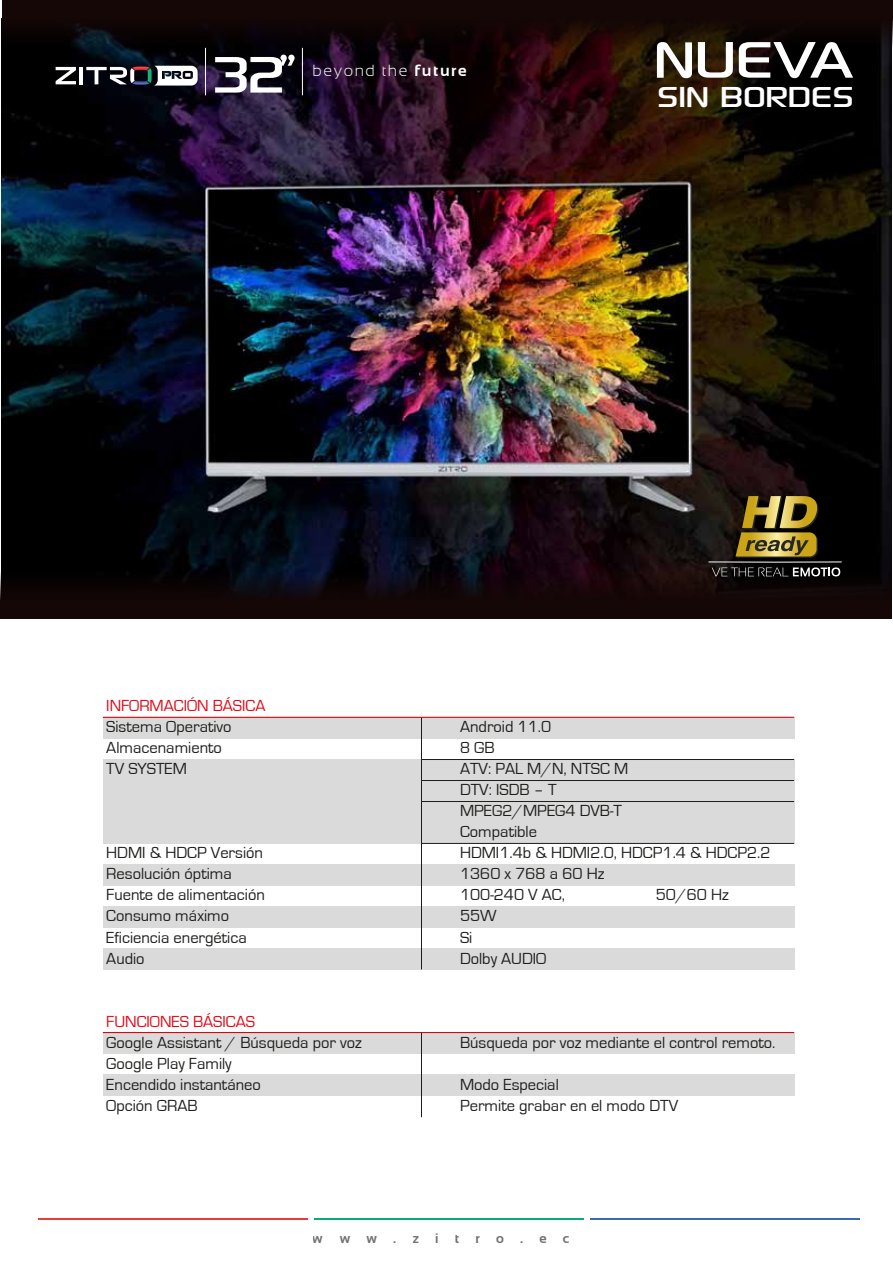
<style>
.page{position:relative;width:893px;height:1263px;background:#fff}
.page>*{position:absolute;margin:0;border:0;box-sizing:border-box;transform-origin:0 0}
.t1{font:72.9px "Sony Sketch EF";letter-spacing:-.025em;color:#fff}
.t2{font:41.1px "Sony Sketch EF";letter-spacing:-.025em;color:#fff}
.t3{font:16.5px/21px "Eurostile";color:#1d1d1b}
.t4{font:16.5px "Eurostile";color:#e30613}
.t5{font:300 16.05px "Sansation";letter-spacing:.1em;color:#fff}
.t6{font:700 13.5px "Sansation";letter-spacing:1.2em;color:#727271}
.s1{font-weight:700}
</style>
<div class="page">
<hr style="left:39px;top:1218px;width:269px;height:2px;background:#e83c3e">
<hr style="left:315px;top:1218px;width:269px;height:2px;background:#09ab7a">
<hr style="left:590px;top:1218px;width:270px;height:2px;background:#3d69b0">
<div style="left:103px;top:717px;width:691px;height:21px;background:#dadada"></div>
<div style="left:103px;top:759px;width:691px;height:21px;background:#dadada"></div>
<div style="left:103px;top:780px;width:691px;height:21px;background:#dadada"></div>
<div style="left:103px;top:801px;width:691px;height:21px;background:#dadada"></div>
<div style="left:103px;top:822px;width:691px;height:21px;background:#dadada"></div>
<div style="left:103px;top:864px;width:691px;height:21px;background:#dadada"></div>
<div style="left:103px;top:906px;width:691px;height:21px;background:#dadada"></div>
<div style="left:103px;top:948px;width:691px;height:21px;background:#dadada"></div>
<div style="left:103px;top:1032px;width:691px;height:21px;background:#dadada"></div>
<div style="left:103px;top:1074px;width:691px;height:21px;background:#dadada"></div>
<hr style="left:421px;top:717px;width:1px;height:252px;background:#1d1d1b">
<hr style="left:103px;top:717px;width:691px;height:1px;background:#cd0b10">
<hr style="left:103px;top:1032px;width:691px;height:1px;background:#cd0b10">
<hr style="left:421px;top:1032px;width:1px;height:85px;background:#1d1d1b">
<hr style="left:421px;top:780px;width:373px;height:1px;background:#1d1d1b">
<hr style="left:421px;top:759px;width:373px;height:1px;background:#1d1d1b">
<hr style="left:421px;top:801px;width:373px;height:1px;background:#1d1d1b">
<hr style="left:421px;top:843px;width:373px;height:1px;background:#1d1d1b">
<img style="left:1px;top:18px;width:890px;height:542px">
<svg style="left:0;top:560px;width:891px;height:58px"></svg>
<svg style="left:2px;top:0;width:890px;height:58px"></svg>
<hr style="left:205px;top:48px;width:1px;height:47px;background:#fff">
<hr style="left:302px;top:48px;width:1px;height:47px;background:#fff">
<img style="left:153px;top:65px;width:47px;height:23px">
<svg style="left:56px;top:67px;width:20px;height:17px"></svg>
<hr style="left:79px;top:67px;width:4px;height:17px;background:#fff">
<svg style="left:86px;top:66px;width:112px;height:20px"></svg>
<svg style="left:707px;top:496px;width:135px;height:80px"></svg>
<h1 class="t1" style="left:210px;top:33px;width:93px">32”</h1>
<p class="t5" style="left:313px;top:62px;width:156px">beyond the <span class="s1">future</span></p>
<h1 class="t1" style="left:653px;top:19px;width:201px">NUEVA</h1>
<h2 class="t2" style="left:658px;top:73px;width:198px">SIN BORDES</h2>
<p class="t4" style="left:106px;top:697px;width:161px">INFORMACIÓN BÁSICA</p>
<p class="t3" style="left:106px;top:717px;width:127px">Sistema Operativo</p>
<p class="t3" style="left:460px;top:717px;width:93px">Android 11.0</p>
<p class="t3" style="left:106px;top:738px;width:117px">Almacenamiento</p>
<p class="t3" style="left:460px;top:738px;width:36px">8 GB</p>
<p class="t3" style="left:106px;top:759px;width:82px">TV SYSTEM</p>
<p class="t3" style="left:460px;top:759px;width:170px">ATV: PAL M/N, NTSC M<br>DTV: ISDB – T<br>MPEG2/MPEG4 DVB-T<br>Compatible</p>
<p class="t3" style="left:106px;top:843px;width:158px">HDMI &amp; HDCP Versión</p>
<p class="t3" style="left:460px;top:843px;width:312px">HDMI1.4b &amp; HDMI2.0, HDCP1.4 &amp; HDCP2.2</p>
<p class="t3" style="left:106px;top:864px;width:127px">Resolución óptima</p>
<p class="t3" style="left:460px;top:864px;width:146px">1360 x 768 a 60 Hz</p>
<p class="t3" style="left:106px;top:885px;width:160px">Fuente de alimentación</p>
<p class="t3" style="left:460px;top:885px;width:106px">100-240 V AC,</p>
<p class="t3" style="left:656px;top:885px;width:74px">50/60 Hz</p>
<p class="t3" style="left:106px;top:906px;width:124px">Consumo máximo</p>
<p class="t3" style="left:460px;top:906px;width:38px">55W</p>
<p class="t3" style="left:106px;top:927px;width:142px">Eficiencia energética</p>
<p class="t3" style="left:460px;top:927px;width:14px">Si</p>
<p class="t3" style="left:106px;top:948px;width:40px">Audio</p>
<p class="t3" style="left:460px;top:948px;width:88px">Dolby AUDIO</p>
<p class="t4" style="left:106px;top:1012px;width:150px">FUNCIONES BÁSICAS</p>
<p class="t3" style="left:106px;top:1032px;width:257px">Google Assistant / Búsqueda por voz</p>
<p class="t3" style="left:460px;top:1032px;width:317px">Búsqueda por voz mediante el control remoto.</p>
<p class="t3" style="left:106px;top:1053px;width:156px">Google Play Family<br>Encendido instantáneo</p>
<p class="t3" style="left:460px;top:1074px;width:100px">Modo Especial</p>
<p class="t3" style="left:106px;top:1095px;width:93px">Opción GRAB</p>
<p class="t3" style="left:460px;top:1095px;width:220px">Permite grabar en el modo DTV</p>
<p class="t6" style="left:313px;top:1231px;width:258px">www.zitro.ec</p>
</div>
